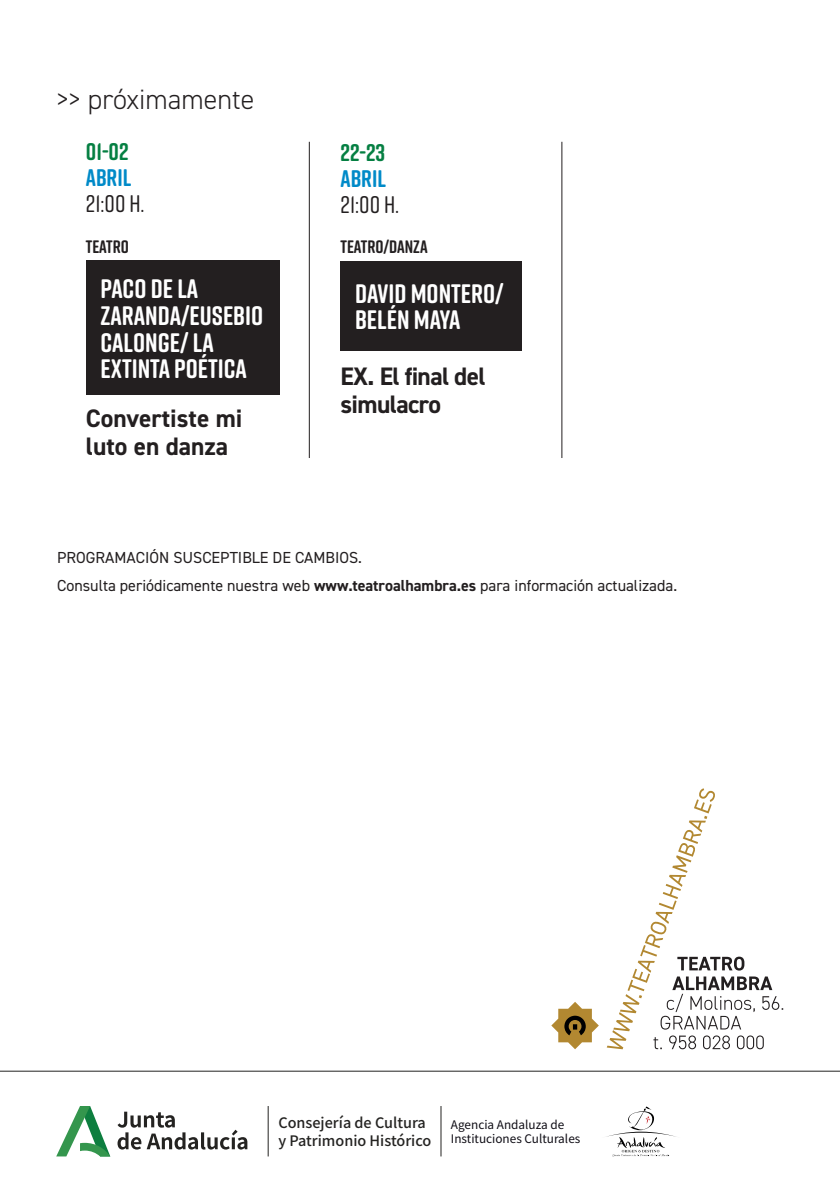
<style>
.page{position:relative;width:840px;height:1191px;background:#fff}
.page>*{position:absolute;margin:0;border:0;box-sizing:border-box;transform-origin:0 0}
.t1{font:300 28px "DIN2014";color:#231f20}
.t2{font:700 26.8px/26.8px "Rift Soft";color:#fff}
.t3{font:700 25.4px/28.2px "DIN2014";letter-spacing:-.01em;color:#231f20}
.t4{font:500 24px "Rift Soft";color:#231f20}
.t5{font:700 24px "Rift Soft";color:#057f42}
.t6{font:700 24px "Rift Soft";color:#008ac8}
.t7{font:700 18px "Rift Soft";color:#231f20}
.t8{font:16px/28px "DIN2014";color:#231f20}
.t9{font:500 14.4px/18.4px "Noto Sans HK";color:#242321}
.t10{font:11.8px/14.2px "Noto Sans HK";color:#0e0c14}
.s1{font-weight:700}
</style>
<div class="page">
<hr style="left:0;top:1070px;width:839px;height:1px;background:#222221">
<hr style="left:309px;top:142px;width:1px;height:316px;background:#231f20">
<hr style="left:561px;top:142px;width:1px;height:316px;background:#231f20">
<div style="left:340px;top:261px;width:182px;height:89px;background:#231f20"></div>
<svg style="left:606px;top:788px;width:176px;height:261px"></svg>
<svg style="left:551px;top:1002px;width:47px;height:47px"></svg>
<hr style="left:267px;top:1106px;width:1px;height:50px;background:#242321">
<svg style="left:117px;top:1111px;width:130px;height:38px"></svg>
<svg style="left:56px;top:1106px;width:54px;height:50px"></svg>
<hr style="left:440px;top:1106px;width:1px;height:50px;background:#242321">
<svg style="left:606px;top:1106px;width:70px;height:50px"></svg>
<div style="left:86px;top:260px;width:193px;height:135px;background:#231f20"></div>
<h1 class="t1" style="left:57px;top:82px;width:199px">&gt;&gt; próximamente</h1>
<h3 class="t5" style="left:86px;top:134px;width:44px">01-02</h3>
<h3 class="t6" style="left:86px;top:160px;width:47px">ABRIL</h3>
<h3 class="t4" style="left:86px;top:187px;width:60px">21:00 H.</h3>
<p class="t7" style="left:86px;top:234px;width:44px">TEATRO</p>
<h2 class="t2" style="left:100px;top:275px;width:164px">PACO DE LA<br>ZARANDA/EUSEBIO<br>CALONGE/ LA<br>EXTINTA POÉTICA</h2>
<h3 class="t3" style="left:86px;top:403px;width:158px">Convertiste mi luto en danza</h3>
<h3 class="t5" style="left:340px;top:135px;width:46px">22-23</h3>
<h3 class="t6" style="left:340px;top:161px;width:47px">ABRIL</h3>
<h3 class="t4" style="left:340px;top:187px;width:60px">21:00 H.</h3>
<p class="t7" style="left:340px;top:234px;width:89px">TEATRO/DANZA</p>
<h2 class="t2" style="left:355px;top:279px;width:150px">DAVID MONTERO/<br>BELÉN MAYA</h2>
<h3 class="t3" style="left:340px;top:361px;width:146px">EX. El final del simulacro</h3>
<p class="t8" style="left:57px;top:543px;width:621px">PROGRAMACIÓN SUSCEPTIBLE DE CAMBIOS.<br>Consulta periódicamente nuestra web <span class="s1">www.teatroalhambra.es</span> para información actualizada.</p>
<p class="t9" style="left:278px;top:1113px;width:154px">Consejería de Cultura y Patrimonio Histórico</p>
<p class="t10" style="left:450px;top:1117px;width:131px">Agencia Andaluza de<br>Instituciones Culturales</p>
</div>
